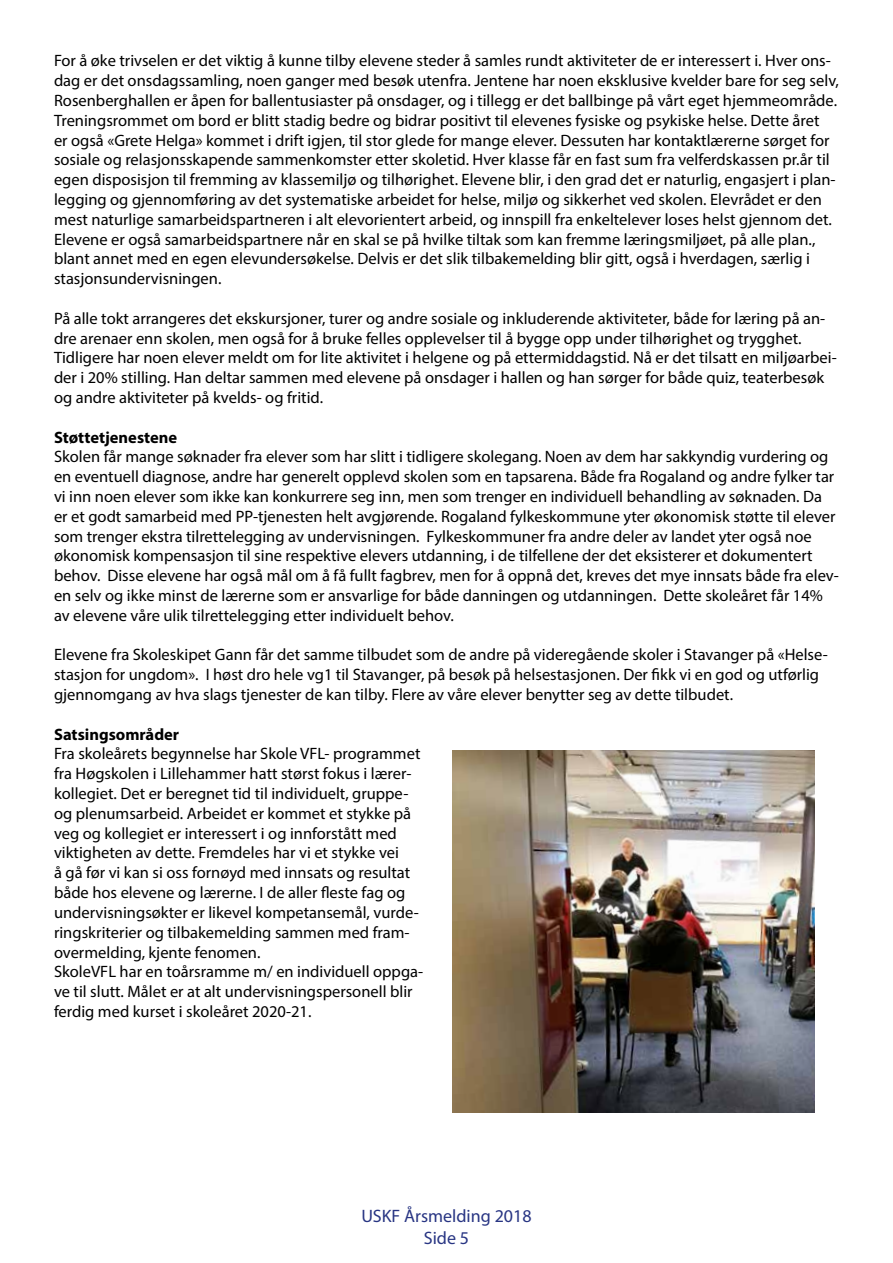
<style>
.page{position:relative;width:893px;height:1263px;background:#fff}
.page>*{position:absolute;margin:0;border:0;box-sizing:border-box;transform-origin:0 0}
.t1{font:18px/21.6px "Myriad Pro";color:#283583;text-align:center}
.t2{font:16.5px/19.8px "Myriad Pro";color:#000}
.t3{font:700 16.5px "Myriad Pro";color:#000}
</style>
<div class="page">
<img style="left:453px;top:750px;width:361px;height:362px">
<p class="t2" style="left:54px;top:51px;width:786px">For å øke trivselen er det viktig å kunne tilby elevene steder å samles rundt aktiviteter de er interessert i. Hver ons&shy;dag er det onsdagssamling, noen ganger med besøk utenfra. Jentene har noen eksklusive kvelder bare for seg selv, Rosenberghallen er åpen for ballentusiaster på onsdager, og i tillegg er det ballbinge på vårt eget hjemmeområde.<br>Treningsrommet om bord er blitt stadig bedre og bidrar positivt til elevenes fysiske og psykiske helse. Dette året<br>er også «Grete Helga» kommet i drift igjen, til stor glede for mange elever. Dessuten har kontaktlærerne sørget for sosiale og relasjonsskapende sammenkomster etter skoletid. Hver klasse får en fast sum fra velferdskassen pr.år til egen disposisjon til fremming av klassemiljø og tilhørighet. Elevene blir, i den grad det er naturlig, engasjert i plan&shy;legging og gjennomføring av det systematiske arbeidet for helse, miljø og sikkerhet ved skolen. Elevrådet er den mest naturlige samarbeidspartneren i alt elevorientert arbeid, og innspill fra enkeltelever loses helst gjennom det.<br>Elevene er også samarbeidspartnere når en skal se på hvilke tiltak som kan fremme læringsmiljøet, på alle plan., blant annet med en egen elevundersøkelse. Delvis er det slik tilbakemelding blir gitt, også i hverdagen, særlig i stasjonsundervisningen.</p>
<p class="t2" style="left:54px;top:308px;width:784px">På alle tokt arrangeres det ekskursjoner, turer og andre sosiale og inkluderende aktiviteter, både for læring på an&shy;dre arenaer enn skolen, men også for å bruke felles opplevelser til å bygge opp under tilhørighet og trygghet.<br>Tidligere har noen elever meldt om for lite aktivitet i helgene og på ettermiddagstid. Nå er det tilsatt en miljøarbei&shy;der i 20% stilling. Han deltar sammen med elevene på onsdager i hallen og han sørger for både quiz, teaterbesøk og andre aktiviteter på kvelds- og fritid.</p>
<p class="t3" style="left:54px;top:426px;width:125px">Støttetjenestene</p>
<p class="t2" style="left:54px;top:447px;width:786px">Skolen får mange søknader fra elever som har slitt i tidligere skolegang. Noen av dem har sakkyndig vurdering og en eventuell diagnose, andre har generelt opplevd skolen som en tapsarena. Både fra Rogaland og andre fylker tar vi inn noen elever som ikke kan konkurrere seg inn, men som trenger en individuell behandling av søknaden. Da er et godt samarbeid med PP-tjenesten helt avgjørende. Rogaland fylkeskommune yter økonomisk støtte til elever som trenger ekstra tilrettelegging av undervisningen. Fylkeskommuner fra andre deler av landet yter også noe økonomisk kompensasjon til sine respektive elevers utdanning, i de tilfellene der det eksisterer et dokumentert behov. Disse elevene har også mål om å få fullt fagbrev, men for å oppnå det, kreves det mye innsats både fra elev&shy;en selv og ikke minst de lærerne som er ansvarlige for både danningen og utdanningen. Dette skoleåret får 14% av elevene våre ulik tilrettelegging etter individuelt behov.</p>
<p class="t2" style="left:54px;top:645px;width:775px">Elevene fra Skoleskipet Gann får det samme tilbudet som de andre på videregående skoler i Stavanger på «Helse&shy;stasjon for ungdom». I høst dro hele vg1 til Stavanger, på besøk på helsestasjonen. Der fikk vi en god og utførlig gjennomgang av hva slags tjenester de kan tilby. Flere av våre elever benytter seg av dette tilbudet.</p>
<p class="t3" style="left:54px;top:723px;width:127px">Satsingsområder</p>
<p class="t2" style="left:54px;top:744px;width:371px">Fra skoleårets begynnelse har Skole VFL- programmet fra Høgskolen i Lillehammer hatt størst fokus i lærer&shy;kollegiet. Det er beregnet tid til individuelt, gruppe&shy;og plenumsarbeid. Arbeidet er kommet et stykke på veg og kollegiet er interessert i og innforstått med viktigheten av dette. Fremdeles har vi et stykke vei<br>å gå før vi kan si oss fornøyd med innsats og resultat både hos elevene og lærerne. I de aller fleste fag og undervisningsøkter er likevel kompetansemål, vurde&shy;ringskriterier og tilbakemelding sammen med fram&shy;overmelding, kjente fenomen.<br>SkoleVFL har en toårsramme m/ en individuell oppga&shy;ve til slutt. Målet er at alt undervisningspersonell blir ferdig med kurset i skoleåret 2020-21.</p>
<p class="t1" style="left:361px;top:1205px;width:172px">USKF Årsmelding 2018<br>Side 5</p>
</div>
